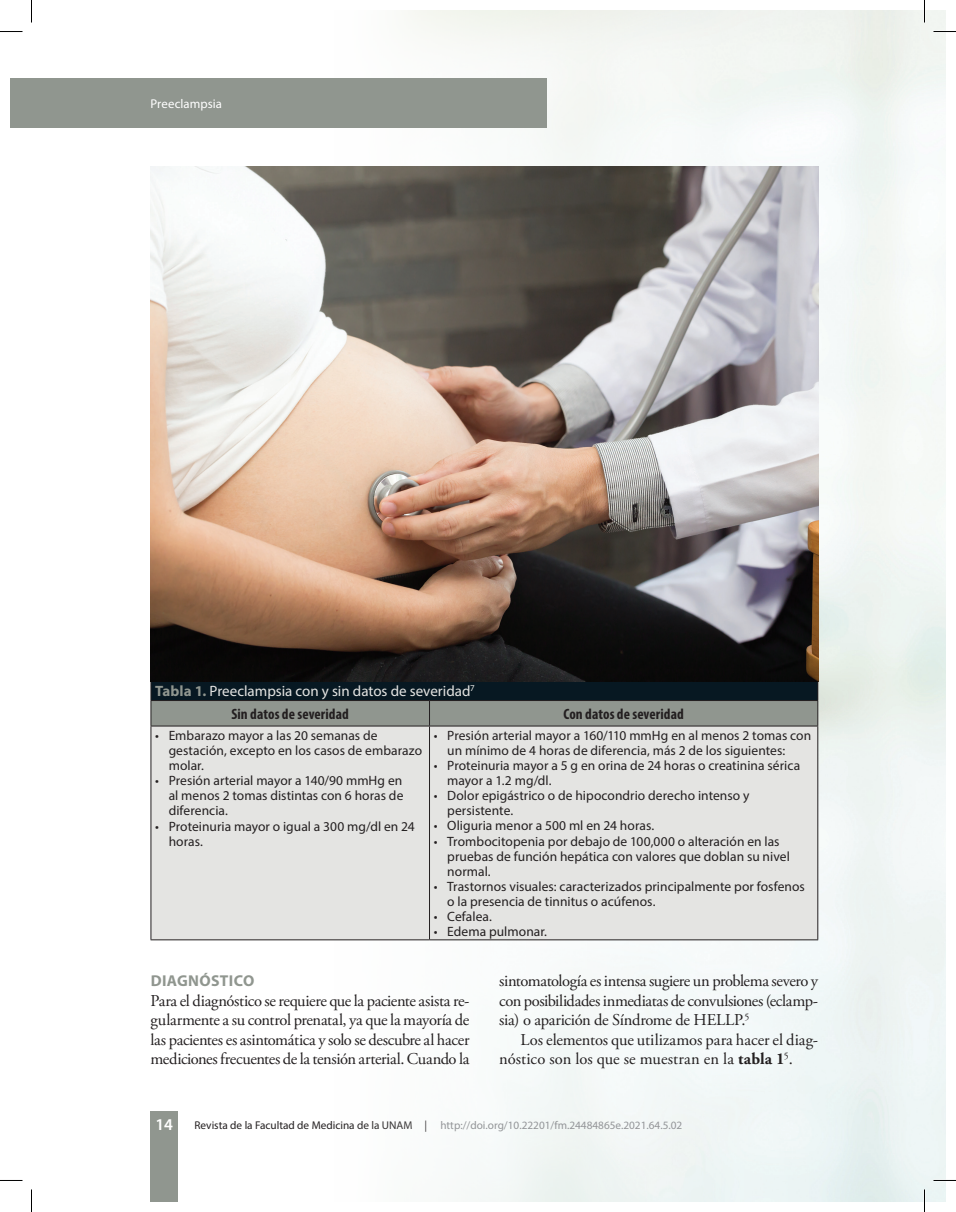
<style>
.page{position:relative;width:956px;height:1212px;background:#fff}
.page>*{position:absolute;margin:0;border:0;box-sizing:border-box;transform-origin:0 0}
.t1{font:16.5px/19.5px "Adobe Garamond Pro";letter-spacing:-.02em;color:#231f20;text-align:justify}
.t2{font:600 16.5px "Myriad Pro";color:#fff}
.t3{font:700 15.75px "Myriad Pro";letter-spacing:.02em;color:#90968f}
.t4{font:15px/22.6px "Myriad Pro";letter-spacing:-.005em;color:#e4e4e2}
.t5{font:700 condensed 15px "Myriad Pro";letter-spacing:.005em;color:#231f20}
.t6{font:13.5px/15px "Myriad Pro";letter-spacing:.005em;color:#231f20}
.t7{font:12.75px "Myriad Pro";letter-spacing:.005em;color:#fff}
.t8{font:11.25px "Myriad Pro";color:#939598}
.t9{font:11.25px "Myriad Pro";color:#231f20}
.s1{font-weight:700;color:#90968f}
.s2{font-weight:700;font-stretch:condensed;color:#231f20}
.s3{font-weight:700}
</style>
<div class="page">
<div style="left:151px;top:1110px;width:27px;height:91px;background:#90968f"></div>
<img style="left:335px;top:10px;width:611px;height:1191px">
<div style="left:152px;top:726px;width:665px;height:213px;background:#e4e4e2"></div>
<hr style="left:151px;top:725px;width:278px;height:1px;background:#231f20">
<hr style="left:429px;top:725px;width:389px;height:1px;background:#231f20">
<hr style="left:429px;top:726px;width:1px;height:213px;background:#231f20">
<hr style="left:151px;top:726px;width:1px;height:213px;background:#231f20">
<hr style="left:817px;top:726px;width:1px;height:213px;background:#231f20">
<hr style="left:151px;top:939px;width:278px;height:1px;background:#231f20">
<hr style="left:429px;top:939px;width:389px;height:1px;background:#231f20">
<svg style="left:151px;top:681px;width:667px;height:44px;background:#535d5e"></svg>
<hr style="left:151px;top:700px;width:278px;height:1px;background:#231f20">
<hr style="left:429px;top:700px;width:389px;height:1px;background:#231f20">
<img style="left:151px;top:167px;width:667px;height:514px">
<div style="left:10px;top:78px;width:537px;height:49px;background:#90968f"></div>
<hr style="left:923px;top:0;width:2px;height:22px;background:#fff">
<hr style="left:923px;top:1189px;width:2px;height:22px;background:#fff">
<svg style="left:0;top:31px;width:22px;height:1px"></svg>
<svg style="left:933px;top:31px;width:23px;height:1px"></svg>
<svg style="left:933px;top:1179px;width:13px;height:1px"></svg>
<svg style="left:31px;top:0;width:1px;height:22px"></svg>
<svg style="left:31px;top:1189px;width:1px;height:22px"></svg>
<svg style="left:924px;top:0;width:1px;height:22px"></svg>
<svg style="left:924px;top:1189px;width:1px;height:22px"></svg>
<p class="t7" style="left:151px;top:96px;width:73px">Preeclampsia</p>
<p class="t4" style="left:232px;top:679px;width:245px;text-indent:-76px"><span class="s1">Tabla 1.</span> Preeclampsia con y sin datos de severidad<sup>7<br></sup><span class="s2">Sin datos de severidad</span></p>
<p class="t5" style="left:563px;top:704px;width:122px">Con datos de severidad</p>
<p class="t6" style="left:447px;top:728px;width:365px;text-indent:-14px">• Presión arterial mayor a 160/110 mmHg en al menos 2 tomas con un mínimo de 4 horas de diferencia, más 2 de los siguientes:</p>
<p class="t6" style="left:447px;top:758px;width:354px;text-indent:-14px">• Proteinuria mayor a 5 g en orina de 24 horas o creatinina sérica mayor a 1.2 mg/dl.</p>
<p class="t6" style="left:447px;top:788px;width:304px;text-indent:-14px">• Dolor epigástrico o de hipocondrio derecho intenso y persistente.</p>
<p class="t6" style="left:434px;top:818px;width:222px">• Oliguria menor a 500 ml en 24 horas.</p>
<p class="t6" style="left:447px;top:833px;width:344px;text-indent:-14px">• Trombocitopenia por debajo de 100,000 o alteración en las pruebas de función hepática con valores que doblan su nivel normal.</p>
<p class="t6" style="left:447px;top:878px;width:359px;text-indent:-14px">• Trastornos visuales: caracterizados principalmente por fosfenos o la presencia de tinnitus o acúfenos.</p>
<p class="t6" style="left:434px;top:908px;width:60px">• Cefalea.</p>
<p class="t6" style="left:434px;top:923px;width:115px">• Edema pulmonar.</p>
<p class="t1" style="left:499px;top:971px;width:320px">sintomatología es intensa sugiere un problema severo y con posibilidades inmediatas de convulsiones (eclamp&shy;sia) o aparición de Síndrome de HELLP.<sup>5</sup></p>
<p class="t1" style="left:499px;top:1030px;width:320px;text-indent:21px">Los elementos que utilizamos para hacer el diag&shy;nóstico son los que se muestran en la <span class="s3">tabla 1</span><sup>5</sup>.</p>
<p class="t6" style="left:169px;top:728px;width:255px;text-indent:-14px">• Embarazo mayor a las 20 semanas de gestación, excepto en los casos de embarazo molar.</p>
<p class="t6" style="left:169px;top:773px;width:236px;text-align:justify;text-indent:-14px">• Presión arterial mayor a 140/90 mmHg en al menos 2 tomas distintas con 6 horas de diferencia.</p>
<p class="t6" style="left:169px;top:818px;width:248px;text-indent:-14px">• Proteinuria mayor o igual a 300 mg/dl en 24 horas.</p>
<p class="t3" style="left:151px;top:970px;width:105px">DIAGNÓSTICO</p>
<p class="t1" style="left:151px;top:991px;width:321px">Para el diagnóstico se requiere que la paciente asista re&shy;gularmente a su control prenatal, ya que la mayoría de las pacientes es asintomática y solo se descubre al hacer mediciones frecuentes de la tensión arterial. Cuando la</p>
<p class="t2" style="left:147px;top:1113px;width:27px">1414</p>
<p class="t9" style="left:195px;top:1118px;width:234px">Revista de la Facultad de Medicina de la UNAM |</p>
<p class="t8" style="left:440px;top:1118px;width:243px">http://doi.org/10.22201/fm.24484865e.2021.64.5.02</p>
</div>
